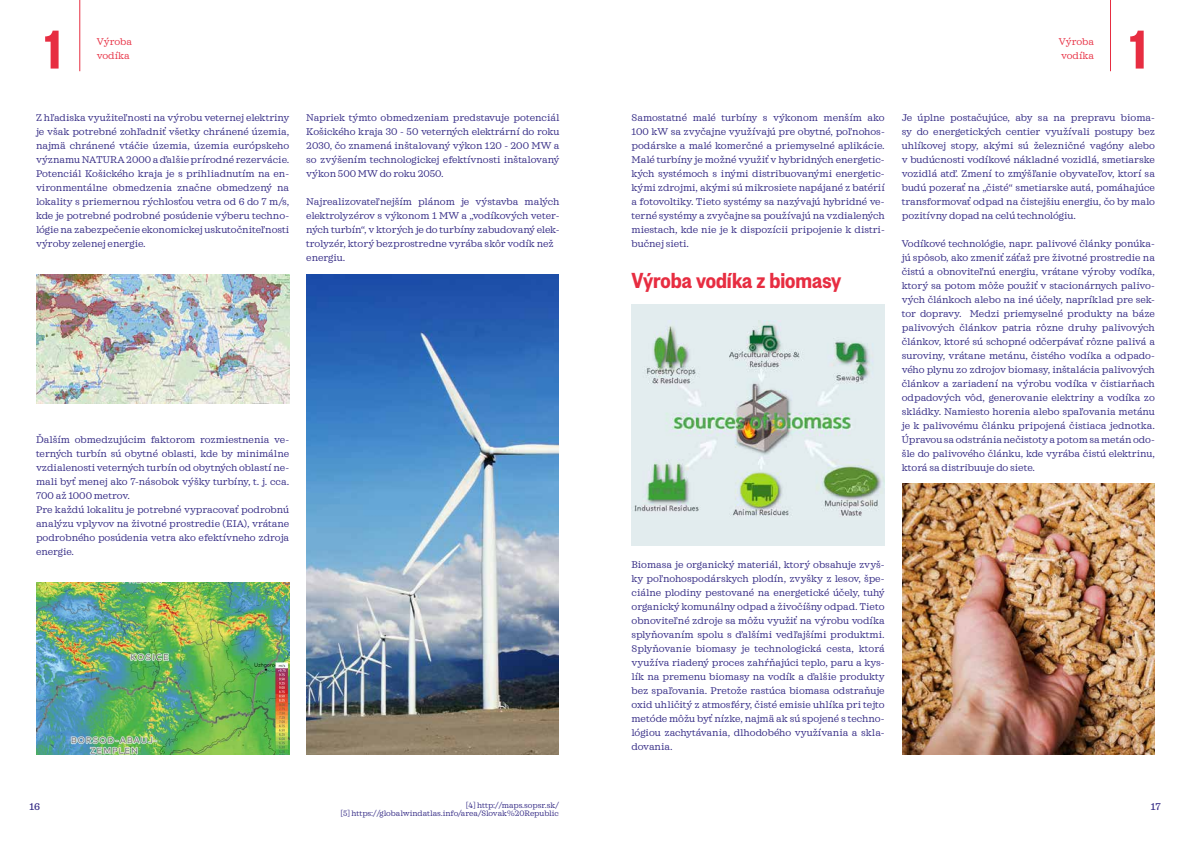
<style>
.page{position:relative;width:1191px;height:842px;background:#fff}
.page>*{position:absolute;margin:0;border:0;box-sizing:border-box;transform-origin:0 0}
.t1{font:600 60px "Founders Grotesk Condensed";color:#e72d41}
.t2{font:600 24px "Founders Grotesk Condensed";color:#e72d41}
.t3{font:10px/14px "Sagona";color:#312783;text-align:justify}
.t4{font:10px/14px "Sagona";color:#e72d41}
.t5{font:500 10px "Sagona";color:#312783}
.t6{font:8px/8px "Sagona";color:#312783;text-align:right}
</style>
<div class="page">
<hr style="left:79px;top:0;width:1px;height:71px;background:#e72d41">
<hr style="left:1110px;top:0;width:1px;height:71px;background:#e72d41">
<img style="left:36px;top:582px;width:253px;height:173px">
<img style="left:36px;top:275px;width:253px;height:128px">
<img style="left:306px;top:275px;width:253px;height:480px">
<div style="left:631px;top:304px;width:253px;height:242px;background:#e2ecee"></div>
<img style="left:634px;top:321px;width:249px;height:196px">
<img style="left:902px;top:483px;width:253px;height:272px">
<h1 class="t1" style="left:45px;top:13px;width:18px">1</h1>
<h1 class="t1" style="left:1129px;top:13px;width:18px">1</h1>
<p class="t4" style="left:97px;top:35px;width:37px">Výroba vodíka</p>
<p class="t4" style="left:1058px;top:35px;width:37px">Výroba vodíka</p>
<p class="t3" style="left:36px;top:111px;width:255px">Z hľadiska využiteľnosti na výrobu veternej elektriny je však potrebné zohľadniť všetky chránené územia, najmä chránené vtáčie územia, územia európskeho významu NATURA 2000 a ďalšie prírodné rezervácie.<br>Potenciál Košického kraja je s prihliadnutím na en&shy;vironmentálne obmedzenia značne obmedzený na lokality s priemernou rýchlosťou vetra od 6 do 7 m/s, kde je potrebné podrobné posúdenie výberu techno&shy;lógie na zabezpečenie ekonomickej uskutočniteľnosti výroby zelenej energie.</p>
<p class="t3" style="left:306px;top:111px;width:255px">Napriek týmto obmedzeniam predstavuje potenciál Košického kraja 30 - 50 veterných elektrární do roku 2030, čo znamená inštalovaný výkon 120 - 200 MW a so zvýšením technologickej efektívnosti inštalovaný výkon 500 MW do roku 2050.</p>
<p class="t3" style="left:306px;top:195px;width:255px;text-align:left">Najrealizovateľnejším plánom je výstavba malých elektrolyzérov s výkonom 1 MW a „vodíkových veter&shy;ných turbín“, v ktorých je do turbíny zabudovaný elek&shy;trolyzér, ktorý bezprostredne vyrába skôr vodík než energiu.</p>
<p class="t3" style="left:36px;top:433px;width:255px;text-align:left">Ďalším obmedzujúcim faktorom rozmiestnenia ve&shy;terných turbín sú obytné oblasti, kde by minimálne vzdialenosti veterných turbín od obytných oblastí ne&shy;mali byť menej ako 7-násobok výšky turbíny, t. j. cca.<br>700 až 1000 metrov.<br>Pre každú lokalitu je potrebné vypracovať podrobnú analýzu vplyvov na životné prostredie (EIA), vrátane podrobného posúdenia vetra ako efektívneho zdroja energie.</p>
<p class="t3" style="left:631px;top:111px;width:255px">Samostatné malé turbíny s výkonom menším ako 100 kW sa zvyčajne využívajú pre obytné, poľnohos&shy;podárske a malé komerčné a priemyselné aplikácie.<br>Malé turbíny je možné využiť v hybridných energetic&shy;kých systémoch s inými distribuovanými energetic&shy;kými zdrojmi, akými sú mikrosiete napájané z batérií a fotovoltiky. Tieto systémy sa nazývajú hybridné ve&shy;terné systémy a zvyčajne sa používajú na vzdialených miestach, kde nie je k dispozícii pripojenie k distri&shy;bučnej sieti.</p>
<h2 class="t2" style="left:631px;top:266px;width:211px">Výroba vodíka z biomasy</h2>
<p class="t3" style="left:901px;top:111px;width:255px">Je úplne postačujúce, aby sa na prepravu bioma&shy;sy do energetických centier využívali postupy bez uhlíkovej stopy, akými sú železničné vagóny alebo v budúcnosti vodíkové nákladné vozidlá, smetiarske vozidlá atď. Zmení to zmýšľanie obyvateľov, ktorí sa budú pozerať na „čisté“ smetiarske autá, pomáhajúce transformovať odpad na čistejšiu energiu, čo by malo pozitívny dopad na celú technológiu.</p>
<p class="t3" style="left:901px;top:237px;width:255px">Vodíkové technológie, napr. palivové články ponúka&shy;jú spôsob, ako zmeniť záťaž pre životné prostredie na čistú a obnoviteľnú energiu, vrátane výroby vodíka, ktorý sa potom môže použiť v stacionárnych palivo&shy;vých článkoch alebo na iné účely, napríklad pre sek&shy;tor dopravy. Medzi priemyselné produkty na báze palivových článkov patria rôzne druhy palivových článkov, ktoré sú schopné odčerpávať rôzne palivá a suroviny, vrátane metánu, čistého vodíka a odpado&shy;vého plynu zo zdrojov biomasy, inštalácia palivových článkov a zariadení na výrobu vodíka v čistiarňach odpadových vôd, generovanie elektriny a vodíka zo skládky. Namiesto horenia alebo spaľovania metánu je k palivovému článku pripojená čistiaca jednotka.<br>Úpravou sa odstránia nečistoty a potom sa metán odo&shy;šle do palivového článku, kde vyrába čistú elektrinu, ktorá sa distribuuje do siete.</p>
<p class="t3" style="left:631px;top:558px;width:255px">Biomasa je organický materiál, ktorý obsahuje zvyš&shy;ky poľnohospodárskych plodín, zvyšky z lesov, špe&shy;ciálne plodiny pestované na energetické účely, tuhý organický komunálny odpad a živočíšny odpad. Tieto obnoviteľné zdroje sa môžu využiť na výrobu vodíka splyňovaním spolu s ďalšími vedľajšími produktmi.<br>Splyňovanie biomasy je technologická cesta, ktorá využíva riadený proces zahŕňajúci teplo, paru a kys&shy;lík na premenu biomasy na vodík a ďalšie produkty bez spaľovania. Pretože rastúca biomasa odstraňuje oxid uhličitý z atmosféry, čisté emisie uhlíka pri tejto metóde môžu byť nízke, najmä ak sú spojené s techno&shy;lógiou zachytávania, dlhodobého využívania a skla&shy;dovania.</p>
<p class="t6" style="left:340px;top:801px;width:220px">[4] http://maps.sopsr.sk/<br>[5] https://globalwindatlas.info/area/Slovak%20Republic</p>
<p class="t5" style="left:29px;top:800px;width:12px">16</p>
<p class="t5" style="left:1150px;top:800px;width:12px">17</p>
</div>
